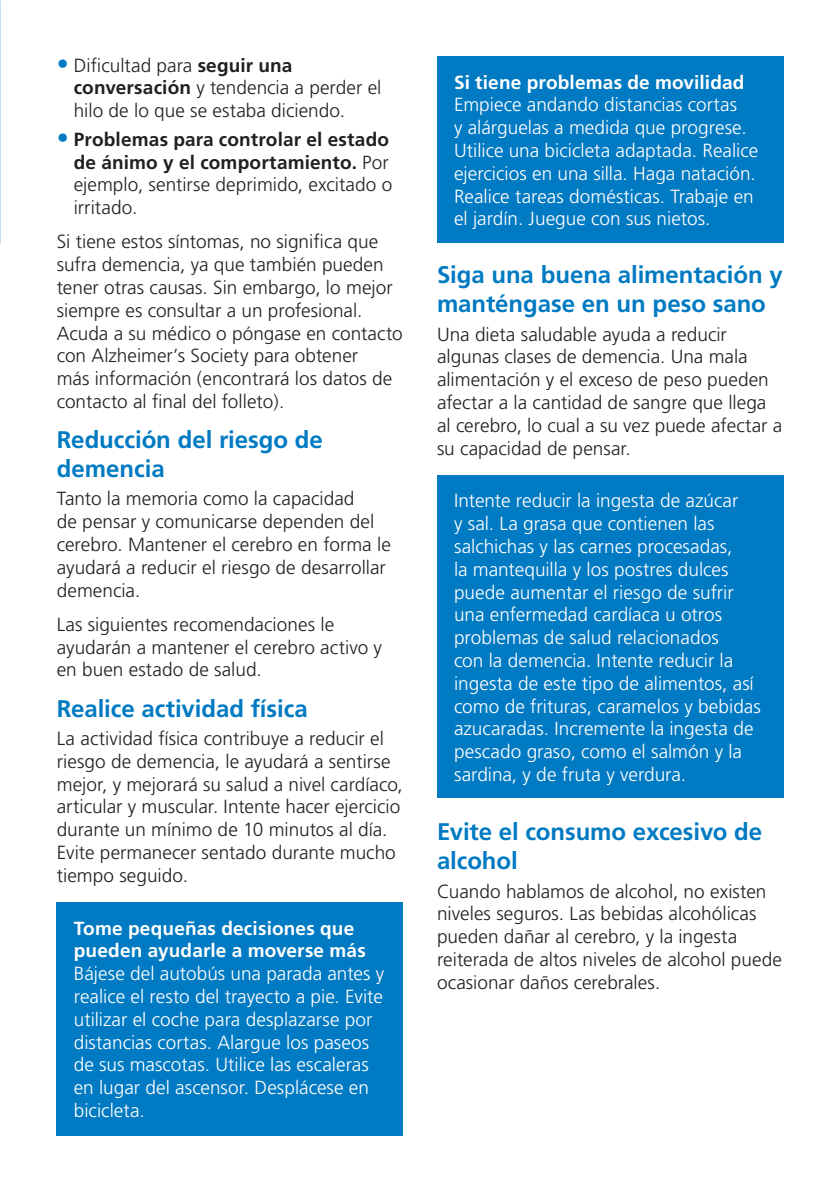
<style>
.page{position:relative;width:840px;height:1191px;background:#fff}
.page>*{position:absolute;margin:0;border:0;box-sizing:border-box;transform-origin:0 0}
.t1{font:700 24px/28.8px "Frutiger";letter-spacing:-.005em;color:#007ac2}
.body_copy{font:300 19px/22.8px "Frutiger";color:#231f20}
.t2{font:300 19px/22.8px "Frutiger";color:#fff}
.t3{font:700 19px/22.8px "Frutiger";letter-spacing:.01em;color:#231f20}
.s1{font-weight:700;font-size:24px;color:#007ac2}
.s2{font-weight:700}
.s3{font-size:24px;color:#007ac2}
.s4{font-weight:300}
</style>
<div class="page">
<div style="left:57px;top:902px;width:346px;height:234px;background:#007ac2"></div>
<div style="left:437px;top:57px;width:345px;height:186px;background:#007ac2"></div>
<div style="left:437px;top:475px;width:345px;height:323px;background:#007ac2"></div>
<p class="body_copy" style="left:74px;top:54px;width:309px;text-indent:-17px"><span class="s1">•</span> Dificultad para <span class="s2">seguir una conversación</span> y tendencia a perder el hilo de lo que se estaba diciendo.</p>
<p class="t3" style="left:74px;top:128px;width:320px;text-indent:-17px"><span class="s3">•</span> Problemas para controlar el estado de ánimo y el comportamiento. <span class="s4">Por ejemplo, sentirse deprimido, excitado o irritado.</span></p>
<p class="body_copy" style="left:57px;top:231px;width:347px">Si tiene estos síntomas, no significa que sufra demencia, ya que también pueden tener otras causas. Sin embargo, lo mejor siempre es consultar a un profesional.<br>Acuda a su médico o póngase en contacto con Alzheimer’s Society para obtener<br>más información (encontrará los datos de contacto al final del folleto).</p>
<h1 class="t1" style="left:57px;top:425px;width:267px">Reducción del riesgo de demencia</h1>
<p class="body_copy" style="left:57px;top:488px;width:335px">Tanto la memoria como la capacidad<br>de pensar y comunicarse dependen del cerebro. Mantener el cerebro en forma le ayudará a reducir el riesgo de desarrollar demencia.</p>
<p class="body_copy" style="left:57px;top:613px;width:326px">Las siguientes recomendaciones le ayudarán a mantener el cerebro activo y en buen estado de salud.</p>
<h1 class="t1" style="left:57px;top:694px;width:252px">Realice actividad física</h1>
<p class="body_copy" style="left:57px;top:727px;width:347px">La actividad física contribuye a reducir el riesgo de demencia, le ayudará a sentirse mejor, y mejorará su salud a nivel cardíaco, articular y muscular. Intente hacer ejercicio durante un mínimo de 10 minutos al día.<br>Evite permanecer sentado durante mucho tiempo seguido.</p>
<p class="t2" style="left:74px;top:916px;width:312px"><span class="s2">Tome pequeñas decisiones que pueden ayudarle a moverse más </span>Bájese del autobús una parada antes y realice el resto del trayecto a pie. Evite utilizar el coche para desplazarse por distancias cortas. Alargue los paseos de sus mascotas. Utilice las escaleras en lugar del ascensor. Desplácese en bicicleta.</p>
<p class="t2" style="left:454px;top:71px;width:305px"><span class="s2">Si tiene problemas de movilidad </span>Empiece andando distancias cortas<br>y alárguelas a medida que progrese.<br>Utilice una bicicleta adaptada. Realice ejercicios en una silla. Haga natación.<br>Realice tareas domésticas. Trabaje en el jardín. Juegue con sus nietos.</p>
<h1 class="t1" style="left:437px;top:261px;width:347px">Siga una buena alimentación y manténgase en un peso sano</h1>
<p class="body_copy" style="left:437px;top:323px;width:347px">Una dieta saludable ayuda a reducir algunas clases de demencia. Una mala alimentación y el exceso de peso pueden afectar a la cantidad de sangre que llega al cerebro, lo cual a su vez puede afectar a su capacidad de pensar.</p>
<p class="t2" style="left:454px;top:490px;width:308px">Intente reducir la ingesta de azúcar<br>y sal. La grasa que contienen las salchichas y las carnes procesadas,<br>la mantequilla y los postres dulces puede aumentar el riesgo de sufrir una enfermedad cardíaca u otros problemas de salud relacionados<br>con la demencia. Intente reducir la ingesta de este tipo de alimentos, así como de frituras, caramelos y bebidas azucaradas. Incremente la ingesta de pescado graso, como el salmón y la sardina, y de fruta y verdura.</p>
<h1 class="t1" style="left:437px;top:817px;width:326px">Evite el consumo excesivo de alcohol</h1>
<p class="body_copy" style="left:437px;top:880px;width:346px">Cuando hablamos de alcohol, no existen niveles seguros. Las bebidas alcohólicas pueden dañar al cerebro, y la ingesta reiterada de altos niveles de alcohol puede ocasionar daños cerebrales.</p>
</div>
